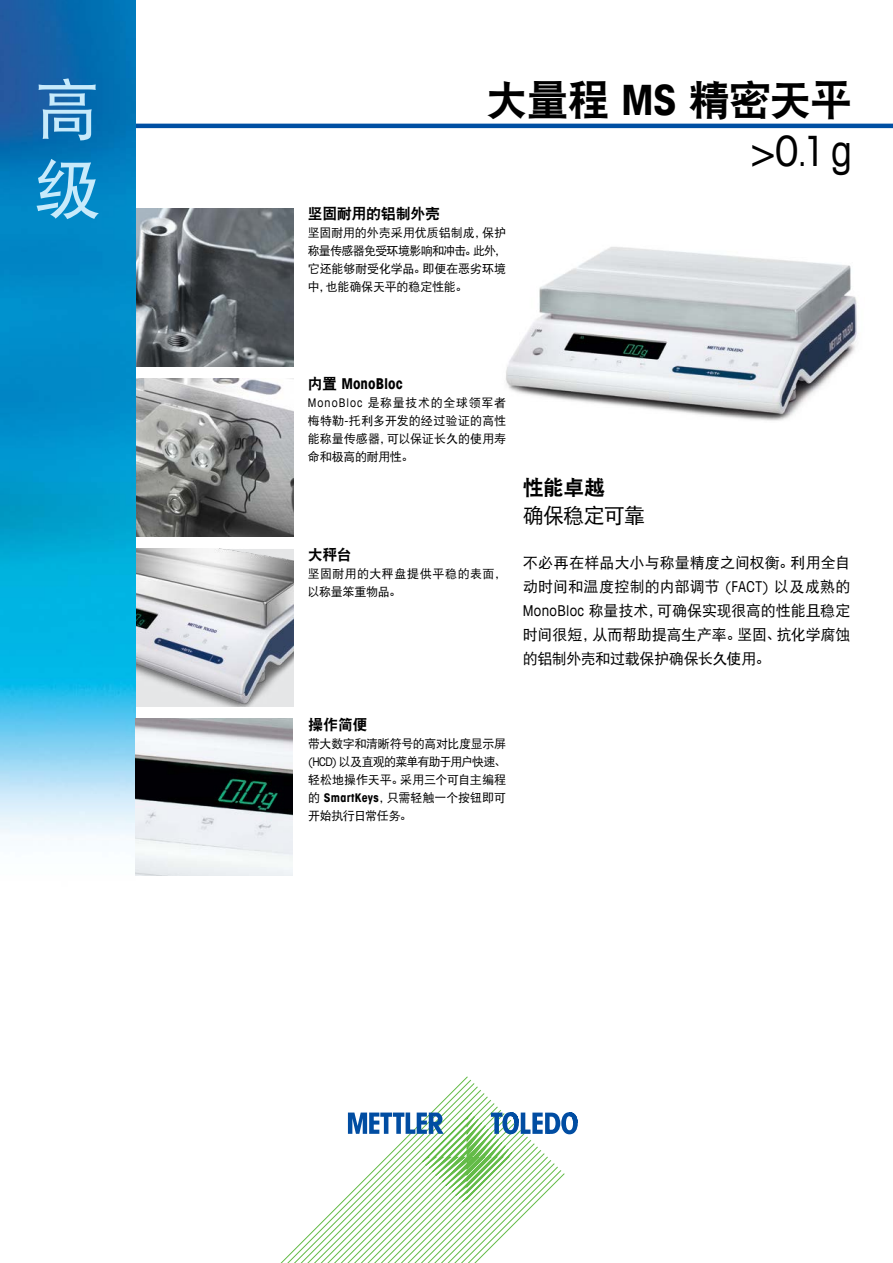
<style>
.page{position:relative;width:893px;height:1263px;background:#fff}
.page>*{position:absolute;margin:0;border:0;box-sizing:border-box;transform-origin:0 0}
.t1{font:66px/79.2px "DFP Hei W5";color:#c7eafb}
.t2{font:42px "DFP Hei W9";letter-spacing:-.03em;color:#000}
.t3{font:condensed 42px "Avant Garde Com";color:#000}
.t4{font:21px "DFP Hei W5";letter-spacing:-.035em;color:#000}
.t5{font:21px "DFP Hei W9";color:#000}
.t6{font:15px/24px "DFP Hei W5";letter-spacing:-.02em;color:#000;text-align:justify}
.t7{font:15px "DFP Hei W9";letter-spacing:-.02em;color:#000}
.t8{font:700 condensed 15px "Avant Garde Com";letter-spacing:.005em;color:#000}
.t9{font:12px/18px "DFP Hei W5";letter-spacing:-.01em;color:#000;text-align:justify}
.t10{font:12px/18px "DFP Hei W5";letter-spacing:.035em;color:#000}
.s1{font-family:"Avant Garde Com";font-weight:700;font-stretch:condensed}
.s2{font-family:"DFP Hei W9";font-weight:400;font-stretch:normal}
.s3{font-family:"Avant Garde Com";font-stretch:condensed}
</style>
<div class="page">
<svg style="left:280px;top:1076px;width:256px;height:187px"></svg>
<svg style="left:348px;top:1112px;width:230px;height:91px"></svg>
<img style="left:136px;top:378px;width:157px;height:158px">
<img style="left:136px;top:549px;width:157px;height:157px">
<img style="left:136px;top:209px;width:157px;height:157px">
<hr style="left:111px;top:124px;width:782px;height:4px;background:#004fa3">
<img style="left:0;top:0;width:136px;height:876px">
<img style="left:506px;top:247px;width:351px;height:174px">
<img style="left:136px;top:718px;width:157px;height:158px">
<h1 class="t1" style="left:35px;top:68px;width:67px">高级</h1>
<h2 class="t2" style="left:486px;top:77px;width:368px">大量程 <span class="s1">MS</span> 精密天平</h2>
<h2 class="t3" style="left:751px;top:125px;width:103px">&gt;0.1g</h2>
<p class="t7" style="left:308px;top:206px;width:134px">坚固耐用的铝制外壳</p>
<p class="t9" style="left:308px;top:224px;width:200px">坚固耐用的外壳采用优质铝制成，保护称量传感器免受环境影响和冲击。此外，它还能够耐受化学品。即便在恶劣环境中，也能确保天平的稳定性能。</p>
<p class="t8" style="left:308px;top:374px;width:96px"><span class="s2">内置</span> MonoBloc</p>
<p class="t9" style="left:308px;top:394px;width:200px"><span class="s3">MonoBloc</span> 是称量技术的全球领军者梅特勒<span class="s3">-</span>托利多开发的经过验证的高性能称量传感器，可以保证长久的使用寿命和极高的耐用性。</p>
<p class="t7" style="left:308px;top:547px;width:45px">大秤台</p>
<p class="t10" style="left:308px;top:565px;width:200px">坚固耐用的大秤盘提供平稳的表面，以称量笨重物品。</p>
<h3 class="t5" style="left:523px;top:476px;width:84px">性能卓越</h3>
<h3 class="t4" style="left:523px;top:504px;width:124px">确保稳定可靠</h3>
<p class="t6" style="left:523px;top:551px;width:329px">不必再在样品大小与称量精度之间权衡。利用全自动时间和温度控制的内部调节 <span class="s3">(FACT)</span> 以及成熟的<span class="s3">MonoBloc</span> 称量技术，可确保实现很高的性能且稳定时间很短，从而帮助提高生产率。坚固、抗化学腐蚀的铝制外壳和过载保护确保长久使用。</p>
<p class="t7" style="left:308px;top:716px;width:61px">操作简便</p>
<p class="t9" style="left:308px;top:734px;width:199px">带大数字和清晰符号的高对比度显示屏<span class="s3">(HCD)</span> 以及直观的菜单有助于用户快速、轻松地操作天平。采用三个可自主编程的 <span class="s1">SmartKeys</span>，只需轻触一个按钮即可开始执行日常任务。</p>
</div>
